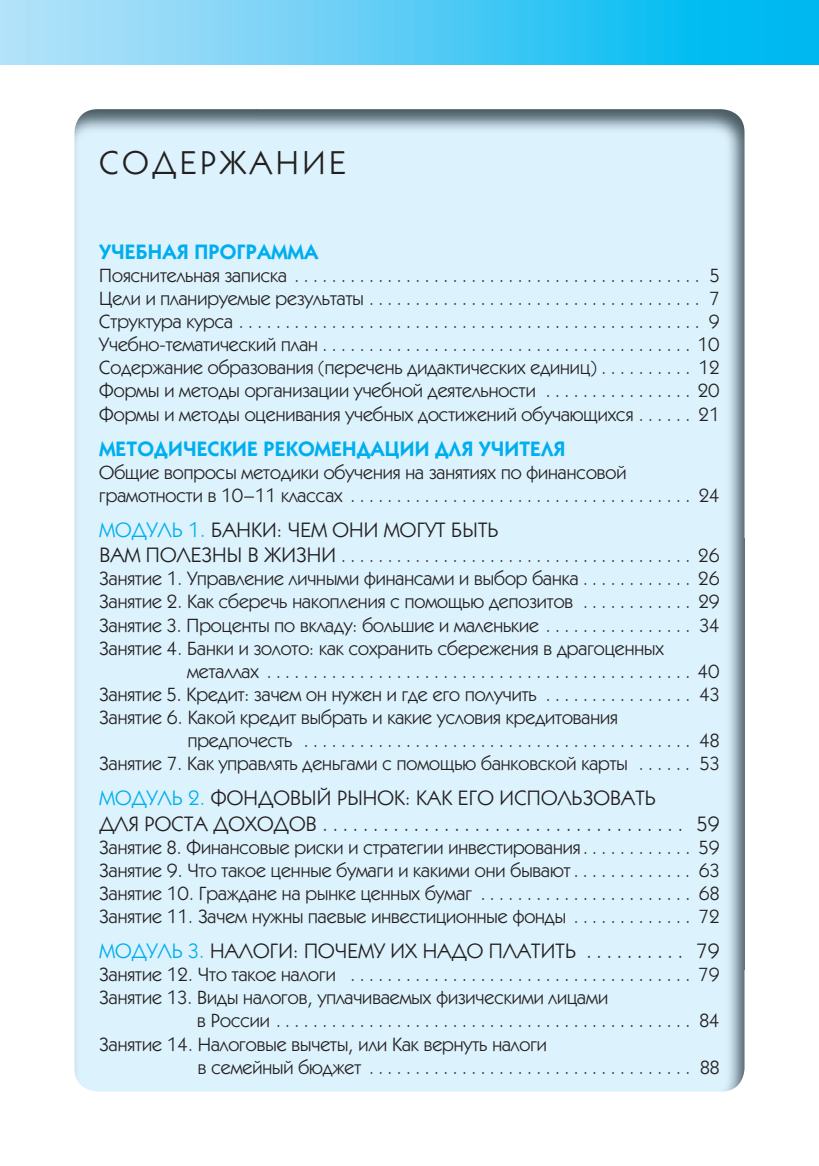
<style>
.page{position:relative;width:819px;height:1166px;background:#fff}
.page>*{position:absolute;margin:0;border:0;box-sizing:border-box;transform-origin:0 0}
.t1{font:33.25px "Kabel Book ITC";letter-spacing:.11em;color:#231f20}
.t2{font:21px/25.2px "Kabel Book ITC";letter-spacing:.01em;color:#231f20}
.t3{font:21px "Kabel Demi";letter-spacing:.01em;color:#00aeef}
.t4{font:19.25px/23.1px "Kabel Book ITC";color:#231f20;text-align:justify}
.s1{color:#00aeef}
.s2{font-size:21px}
</style>
<div class="page">
<div style="left:0;top:0;width:819px;height:64px;background:linear-gradient(to right,#bee3f9,#00b6f0)"></div>
<div style="left:74px;top:109px;width:670px;height:982px;background:#dcf2fc"></div>
<h1 class="t1" style="left:99px;top:150px;width:248px">СОДЕРЖАНИЕ</h1>
<p class="t3" style="left:99px;top:244px;width:220px">УЧЕБНАЯ ПРОГРАММА</p>
<p class="t4" style="left:99px;top:265px;width:622px">Пояснительная записка . . . . . . . . . . . . . . . . . . . . . . . . . . . . . . . . . . . . . . . . . . . . 5<br>Цели и планируемые результаты . . . . . . . . . . . . . . . . . . . . . . . . . . . . . . . . . . . . 7<br>Структура курса . . . . . . . . . . . . . . . . . . . . . . . . . . . . . . . . . . . . . . . . . . . . . . . . . . 9<br>Учебно-тематический план . . . . . . . . . . . . . . . . . . . . . . . . . . . . . . . . . . . . . . . . 10<br>Содержание образования (перечень дидактических единиц) . . . . . . . . . . 12<br>Формы и методы организации учебной деятельности . . . . . . . . . . . . . . . . 20<br>Формы и методы оценивания учебных достижений обучающихся . . . . . . 21</p>
<p class="t3" style="left:99px;top:441px;width:467px">МЕТОДИЧЕСКИЕ РЕКОМЕНДАЦИИ ДЛЯ УЧИТЕЛЯ</p>
<p class="t4" style="left:99px;top:462px;width:622px">Общие вопросы методики обучения на занятиях по финансовой грамотности в 10–11 классах . . . . . . . . . . . . . . . . . . . . . . . . . . . . . . . . . . . . . 24</p>
<p class="t2" style="left:99px;top:518px;width:400px"><span class="s1">МОДУЛЬ 1.</span> БАНКИ: ЧЕМ ОНИ МОГУТ БЫТЬ</p>
<p class="t4" style="left:99px;top:545px;width:621px"><span class="s2">ВАМ ПОЛЕЗНЫ В ЖИЗНИ</span> . . . . . . . . . . . . . . . . . . . . . . . . . . . . . . . . . . . . . . 26</p>
<p class="t4" style="left:99px;top:568px;width:622px">Занятие 1. Управление личными финансами и выбор банка . . . . . . . . . . . . 26</p>
<p class="t4" style="left:99px;top:591px;width:622px">Занятие 2. Как сберечь накопления с помощью депозитов . . . . . . . . . . . . 29</p>
<p class="t4" style="left:99px;top:614px;width:622px">Занятие 3. Проценты по вкладу: большие и маленькие . . . . . . . . . . . . . . . . 34</p>
<p class="t4" style="left:99px;top:637px;width:566px">Занятие 4. Банки и золото : как сохранить сбережения в драгоценных</p>
<p class="t4" style="left:187px;top:661px;width:534px">металлах . . . . . . . . . . . . . . . . . . . . . . . . . . . . . . . . . . . . . . . . . . . . . . 40</p>
<p class="t4" style="left:99px;top:684px;width:622px">Занятие 5. Кредит: зачем он нужен и где его получить . . . . . . . . . . . . . . . . 43</p>
<p class="t4" style="left:99px;top:707px;width:520px">Занятие 6. Какой кредит выбрать и какие условия кредитования</p>
<p class="t4" style="left:188px;top:730px;width:533px">предпочесть . . . . . . . . . . . . . . . . . . . . . . . . . . . . . . . . . . . . . . . . . . 48</p>
<p class="t4" style="left:99px;top:753px;width:622px">Занятие 7. Как управлять деньгами с помощью банковской карты . . . . . . 53</p>
<p class="t2" style="left:99px;top:787px;width:621px"><span class="s1">МОДУЛЬ 2.</span> ФОНДОВЫЙ РЫНОК: КАК ЕГО ИСПОЛЬЗОВАТЬ<br>ДЛЯ РОСТА ДОХОДОВ . . . . . . . . . . . . . . . . . . . . . . . . . . . . . . . . . . . . 59</p>
<p class="t4" style="left:99px;top:836px;width:622px">Занятие 8. Финансовые риски и стратегии инвестирования . . . . . . . . . . . . 59<br>Занятие 9. Что такое ценные бумаги и какими они бывают . . . . . . . . . . . . . 63<br>Занятие 10. Граждане на рынке ценных бумаг . . . . . . . . . . . . . . . . . . . . . . . 68<br>Занятие 11. Зачем нужны паевые инвестиционные фонды . . . . . . . . . . . . . 72</p>
<p class="t2" style="left:99px;top:939px;width:621px"><span class="s1">МОДУЛЬ 3.</span> НАЛОГИ: ПОЧЕМУ ИХ НАДО ПЛАТИТЬ . . . . . . . . . . 79</p>
<p class="t4" style="left:99px;top:964px;width:622px">Занятие 12. Что такое налоги . . . . . . . . . . . . . . . . . . . . . . . . . . . . . . . . . . . . . 79</p>
<p class="t4" style="left:99px;top:987px;width:510px">Занятие 13. Виды налогов, уплачиваемых физическими лицами</p>
<p class="t4" style="left:197px;top:1010px;width:524px">в России . . . . . . . . . . . . . . . . . . . . . . . . . . . . . . . . . . . . . . . . . . . . . 84</p>
<p class="t4" style="left:99px;top:1033px;width:449px">Занятие 14. Налоговые вычеты, или Как вернуть налоги</p>
<p class="t4" style="left:198px;top:1056px;width:523px">в семейный бюджет . . . . . . . . . . . . . . . . . . . . . . . . . . . . . . . . . . . 88</p>
</div>
